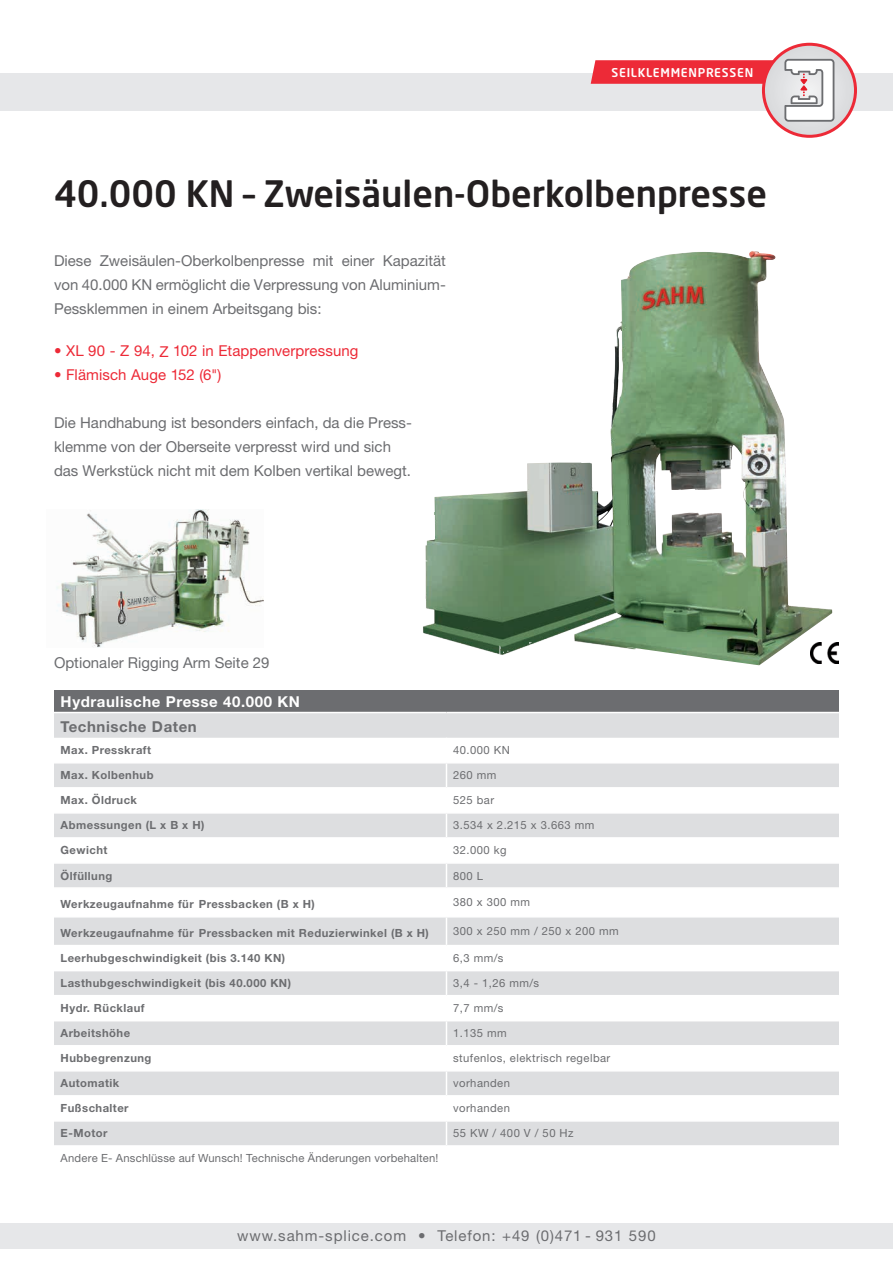
<style>
.page{position:relative;width:893px;height:1263px;background:#fff}
.page>*{position:absolute;margin:0;border:0;box-sizing:border-box;transform-origin:0 0}
.t1{font:500 36px "Neo Sans Std";color:#231f20}
.t2{font:15px/24px "Helvetica Neue LT Std";color:#6c6d70;text-align:justify}
.t3{font:15px "Helvetica Neue LT Std";letter-spacing:.005em;color:#ed2a37}
.t4{font:15px "Helvetica Neue LT Std";letter-spacing:.06em;color:#6c6d70}
.t5{font:700 15px "Helvetica Neue LT Std";letter-spacing:.04em;color:#fff}
.t6{font:700 15px "Helvetica Neue LT Std";letter-spacing:.04em;color:#6c6d70}
.t7{font:500 12px "Neo Sans Std";letter-spacing:.06em;color:#fff}
.t8{font:700 11.25px "Helvetica Neue LT Std";letter-spacing:.04em;color:#6c6d70}
.t9{font:11.25px "Helvetica Neue LT Std";letter-spacing:.04em;color:#6c6d70}
.t10{font:11.25px "Helvetica Neue LT Std";letter-spacing:.015em;color:#6c6d70}
</style>
<div class="page">
<div style="left:0;top:1223px;width:893px;height:25px;background:#e6e7e9"></div>
<div style="left:0;top:73px;width:893px;height:38px;background:#e6e7e9"></div>
<svg style="left:763px;top:44px;width:92px;height:92px"></svg>
<div style="left:762px;top:43px;width:95px;height:95px;border:3px solid #ed2a37;border-radius:50%"></div>
<svg style="left:591px;top:60px;width:185px;height:24px;background:#ec3542"></svg>
<svg style="left:784px;top:59px;width:50px;height:63px"></svg>
<img style="left:56px;top:510px;width:208px;height:137px">
<div style="left:54px;top:690px;width:785px;height:22px;background:#6c6d70"></div>
<div style="left:54px;top:713px;width:785px;height:25px;background:#dddee0"></div>
<svg style="left:54px;top:763px;width:785px;height:382px"></svg>
<img style="left:810px;top:642px;width:29px;height:22px">
<img style="left:423px;top:251px;width:329px;height:414px">
<p class="t7" style="left:612px;top:65px;width:143px">SEILKLEMMENPRESSEN</p>
<h1 class="t1" style="left:54px;top:171px;width:715px">40.000 KN – Zweisäulen-Oberkolbenpresse</h1>
<h2 class="t2" style="left:54px;top:248px;width:393px">Diese Zweisäulen-Oberkolbenpresse mit einer Kapazität von 40.000 KN ermöglicht die Verpressung von Aluminium-Pessklemmen in einem Arbeitsgang bis:</h2>
<h2 class="t3" style="left:54px;top:342px;width:306px">• XL 90 - Z 94, Z 102 in Etappenverpressung</h2>
<h2 class="t3" style="left:54px;top:366px;width:169px">• Flämisch Auge 152 (6")</h2>
<h2 class="t2" style="left:54px;top:411px;width:359px;text-align:left">Die Handhabung ist besonders einfach, da die Press&shy;klemme von der Oberseite verpresst wird und sich das Werkstück nicht mit dem Kolben vertikal bewegt.</h2>
<h2 class="t2" style="left:54px;top:650px;width:217px">Optionaler Rigging Arm Seite 29</h2>
<h2 class="t5" style="left:61px;top:692px;width:241px">Hydraulische Presse 40.000 KN</h2>
<h2 class="t6" style="left:61px;top:717px;width:138px">Technische Daten</h2>
<p class="t8" style="left:61px;top:743px;width:92px">Max. Presskraft</p>
<p class="t9" style="left:453px;top:743px;width:58px">40.000 KN</p>
<p class="t8" style="left:61px;top:768px;width:94px">Max. Kolbenhub</p>
<p class="t9" style="left:453px;top:769px;width:45px">260 mm</p>
<p class="t8" style="left:61px;top:793px;width:78px">Max. Öldruck</p>
<p class="t9" style="left:453px;top:794px;width:43px">525 bar</p>
<p class="t8" style="left:61px;top:818px;width:145px">Abmessungen (L x B x H)</p>
<p class="t9" style="left:453px;top:819px;width:143px">3.534 x 2.215 x 3.663 mm</p>
<p class="t8" style="left:61px;top:843px;width:48px">Gewicht</p>
<p class="t9" style="left:453px;top:844px;width:55px">32.000 kg</p>
<p class="t8" style="left:61px;top:868px;width:53px">Ölfüllung</p>
<p class="t9" style="left:453px;top:869px;width:31px">800 L</p>
<p class="t8" style="left:61px;top:897px;width:256px">Werkzeugaufnahme für Pressbacken (B x H)</p>
<p class="t9" style="left:453px;top:896px;width:78px">380 x 300 mm</p>
<p class="t8" style="left:61px;top:926px;width:370px">Werkzeugaufnahme für Pressbacken mit Reduzierwinkel (B x H)</p>
<p class="t9" style="left:453px;top:924px;width:167px">300 x 250 mm / 250 x 200 mm</p>
<p class="t8" style="left:61px;top:951px;width:226px">Leerhubgeschwindigkeit (bis 3.140 KN)</p>
<p class="t9" style="left:453px;top:951px;width:52px">6,3 mm/s</p>
<p class="t8" style="left:61px;top:976px;width:232px">Lasthubgeschwindigkeit (bis 40.000 KN)</p>
<p class="t9" style="left:453px;top:976px;width:88px">3,4 - 1,26 mm/s</p>
<p class="t8" style="left:61px;top:1001px;width:85px">Hydr. Rücklauf</p>
<p class="t9" style="left:453px;top:1001px;width:52px">7,7 mm/s</p>
<p class="t8" style="left:61px;top:1026px;width:71px">Arbeitshöhe</p>
<p class="t9" style="left:453px;top:1026px;width:55px">1.135 mm</p>
<p class="t8" style="left:61px;top:1051px;width:92px">Hubbegrenzung</p>
<p class="t9" style="left:453px;top:1051px;width:159px">stufenlos, elektrisch regelbar</p>
<p class="t8" style="left:61px;top:1076px;width:60px">Automatik</p>
<p class="t9" style="left:453px;top:1077px;width:58px">vorhanden</p>
<p class="t8" style="left:61px;top:1101px;width:70px">Fußschalter</p>
<p class="t9" style="left:453px;top:1102px;width:58px">vorhanden</p>
<p class="t8" style="left:61px;top:1126px;width:48px">E-Motor</p>
<p class="t9" style="left:453px;top:1127px;width:122px">55 KW / 400 V / 50 Hz</p>
<p class="t10" style="left:61px;top:1152px;width:379px">Andere E- Anschlüsse auf Wunsch! Technische Änderungen vorbehalten!</p>
<h2 class="t4" style="left:237px;top:1227px;width:420px">www.sahm-splice.com • Telefon: +49 (0)471 - 931 590</h2>
</div>
